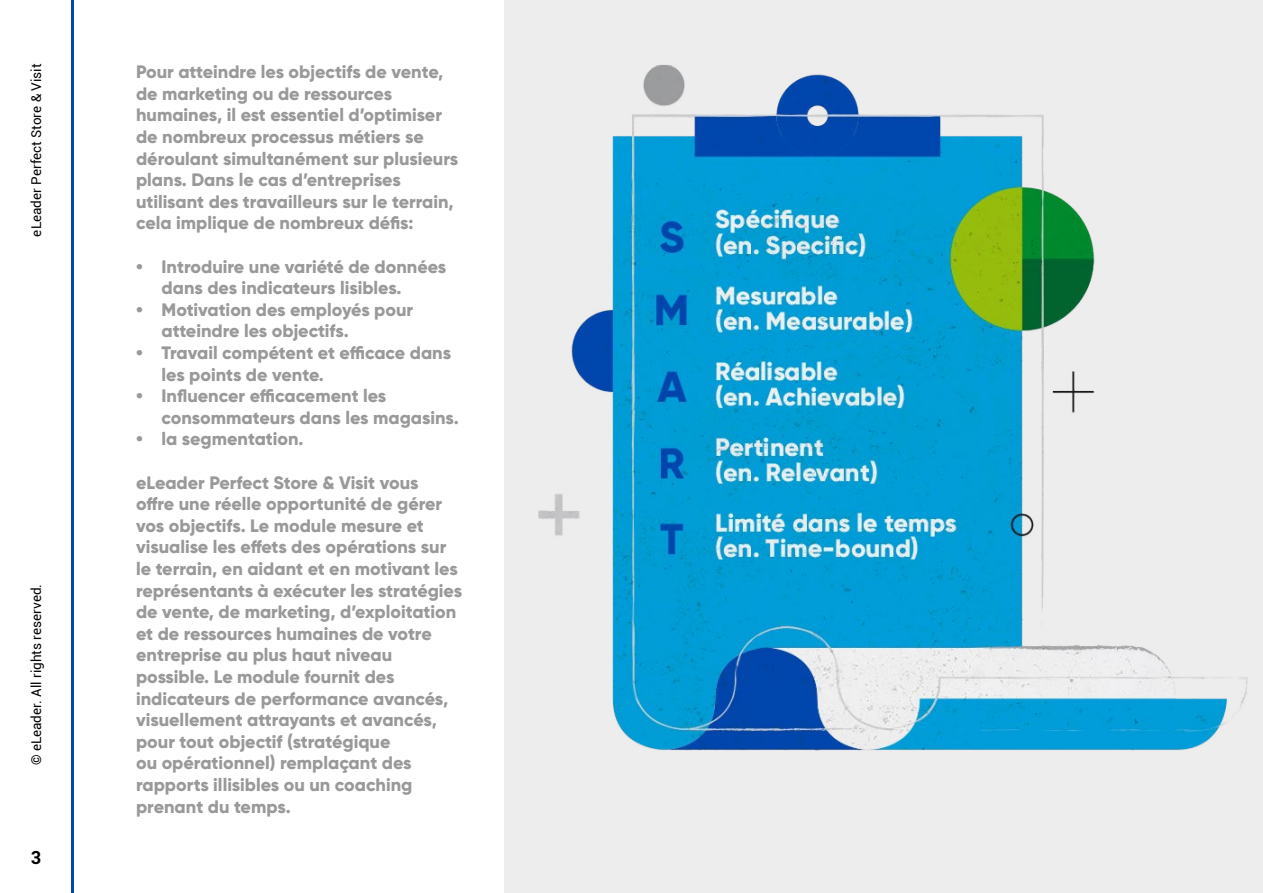
<style>
.page{position:relative;width:1263px;height:893px;background:#fff}
.page>*{position:absolute;margin:0;border:0;box-sizing:border-box;transform-origin:0 0}
.t1{font:800 18px/21.6px "Gilroy";color:#9a999a}
.t2{font:700 18px "Roboto";color:#000}
.t3{font:13.5px "Roboto";color:#020203}
</style>
<div class="page">
<hr style="left:71px;top:0;width:3px;height:893px;background:#0046ad">
<img style="left:505px;top:0;width:758px;height:893px">
<p class="t3" style="left:27px;top:236px;width:174px;rotate:-90deg">eLeader Perfect Store &amp; Visit</p>
<p class="t3" style="left:27px;top:765px;width:183px;rotate:-90deg">© eLeader. All rights reserved.</p>
<p class="t2" style="left:31px;top:844px;width:12px">3</p>
<p class="t1" style="left:136px;top:61px;width:324px">Pour atteindre les objectifs de vente, de marketing ou de ressources humaines, il est essentiel d’optimiser de nombreux processus métiers se déroulant simultanément sur plusieurs plans. Dans le cas d’entreprises utilisant des travailleurs sur le terrain, cela implique de nombreux défis:</p>
<p class="t1" style="left:162px;top:255px;width:286px;text-indent:-26px">• Introduire une variété de données dans des indicateurs lisibles.</p>
<p class="t1" style="left:162px;top:299px;width:253px;text-indent:-26px">• Motivation des employés pour atteindre les objectifs.</p>
<p class="t1" style="left:162px;top:342px;width:291px;text-indent:-26px">• Travail compétent et efficace dans les points de vente.</p>
<p class="t1" style="left:162px;top:385px;width:299px;text-indent:-26px">• Influencer efficacement les consommateurs dans les magasins.</p>
<p class="t1" style="left:136px;top:428px;width:169px">• la segmentation.</p>
<p class="t1" style="left:136px;top:471px;width:328px">eLeader Perfect Store &amp; Visit vous<br>offre une réelle opportunité de gérer vos objectifs. Le module mesure et visualise les effets des opérations sur le terrain, en aidant et en motivant les représentants à exécuter les stratégies de vente, de marketing, d’exploitation et de ressources humaines de votre entreprise au plus haut niveau possible. Le module fournit des indicateurs de performance avancés, visuellement attrayants et avancés, pour tout objectif (stratégique<br>ou opérationnel) remplaçant des rapports illisibles ou un coaching prenant du temps.</p>
</div>
